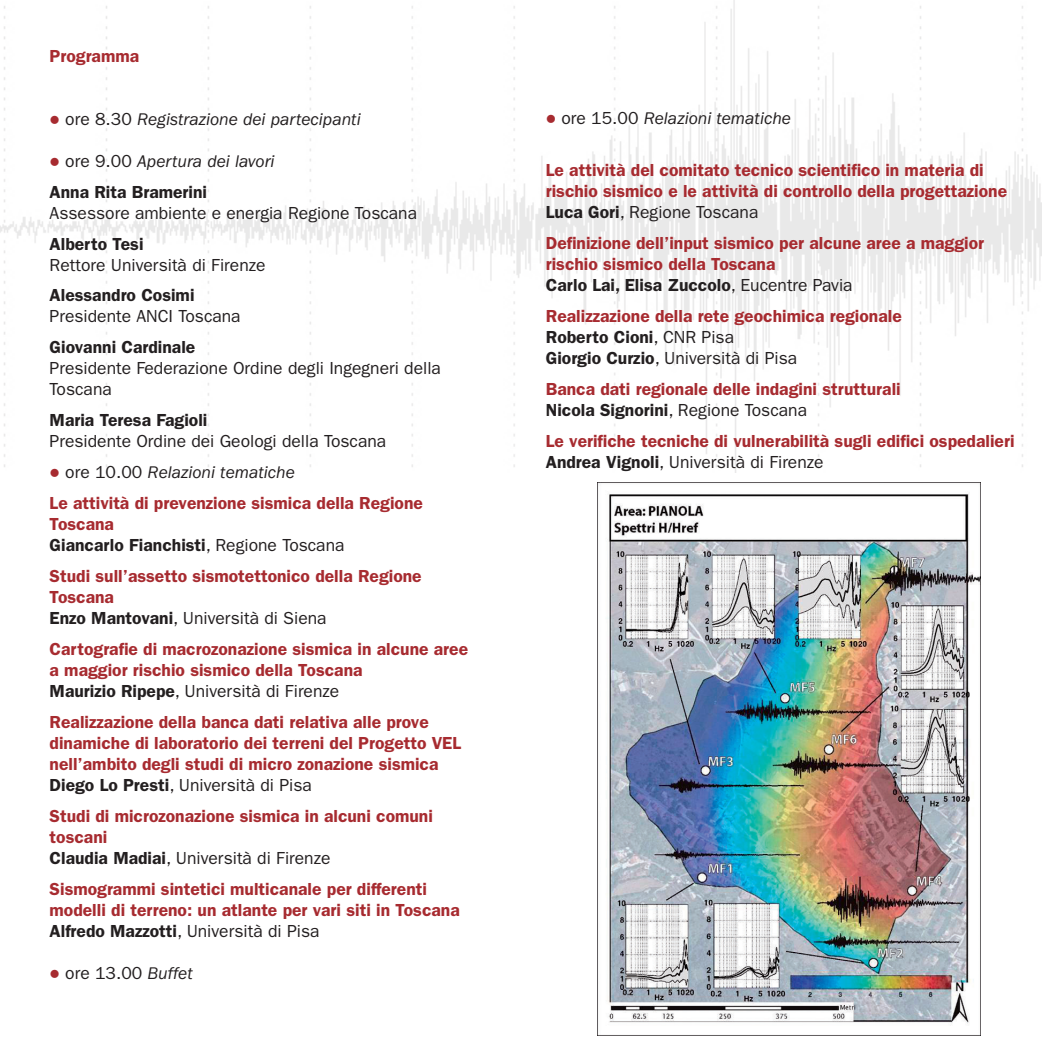
<style>
.page{position:relative;width:1042px;height:1042px;background:#fff}
.page>*{position:absolute;margin:0;border:0;box-sizing:border-box;transform-origin:0 0}
.Normale{font:600 17.5px/21px "ITC Franklin Gothic Std";color:#a72b30}
.Normale-2{font:17.5px/21px "ITC Franklin Gothic Std";color:#231f20}
.Normale-3{font:600 17.5px "ITC Franklin Gothic Std";color:#231f20}
.Normale-4{font:italic 17.5px "ITC Franklin Gothic Std";color:#231f20}
.s1{color:#a72b30}
.s2{font-style:normal}
.s3{font-weight:400}
.s4{font-weight:600}
.s5{font-style:italic}
</style>
<div class="page">
<img style="left:0;top:0;width:1042px;height:473px">
<img style="left:597px;top:482px;width:383px;height:553px">
<p class="Normale" style="left:50px;top:45px;width:91px">Programma</p>
<p class="Normale-4" style="left:50px;top:109px;width:313px"><span class="s1">●</span> <span class="s2">ore 8.30</span> Registrazione dei partecipanti</p>
<p class="Normale-4" style="left:50px;top:151px;width:226px"><span class="s1">●</span> <span class="s2">ore 9.00</span> Apertura dei lavori</p>
<p class="Normale-3" style="left:50px;top:181px;width:159px">Anna Rita Bramerini</p>
<p class="Normale-2" style="left:50px;top:202px;width:369px">Assessore ambiente e energia Regione Toscana</p>
<p class="Normale-3" style="left:50px;top:233px;width:95px">Alberto Tesi</p>
<p class="Normale-2" style="left:50px;top:254px;width:217px">Rettore Università di Firenze</p>
<p class="Normale-3" style="left:50px;top:285px;width:146px">Alessandro Cosimi</p>
<p class="Normale-2" style="left:50px;top:306px;width:193px">Presidente ANCI Toscana</p>
<p class="Normale-3" style="left:50px;top:337px;width:147px">Giovanni Cardinale</p>
<p class="Normale-2" style="left:50px;top:358px;width:393px">Presidente Federazione Ordine degli Ingegneri della<br>Toscana</p>
<p class="Normale-3" style="left:50px;top:410px;width:159px">Maria Teresa Fagioli</p>
<p class="Normale-2" style="left:50px;top:431px;width:338px">Presidente Ordine dei Geologi della Toscana</p>
<p class="Normale-4" style="left:50px;top:463px;width:247px"><span class="s1">●</span> <span class="s2">ore 10.00</span> Relazioni tematiche</p>
<p class="Normale" style="left:50px;top:493px;width:375px">Le attività di prevenzione sismica della Regione<br>Toscana</p>
<p class="Normale-3" style="left:50px;top:535px;width:296px">Giancarlo Fianchisti<span class="s3">, Regione Toscana</span></p>
<p class="Normale" style="left:50px;top:565px;width:374px">Studi sull’assetto sismotettonico della Regione<br>Toscana</p>
<p class="Normale-2" style="left:50px;top:608px;width:279px"><span class="s4">Enzo Mantovani</span>, Università di Siena</p>
<p class="Normale" style="left:50px;top:638px;width:420px">Cartografie di macrozonazione sismica in alcune aree a maggior rischio sismico della Toscana</p>
<p class="Normale-2" style="left:50px;top:681px;width:291px"><span class="s4">Maurizio Ripepe</span>, Università di Firenze</p>
<p class="Normale" style="left:50px;top:711px;width:413px">Realizzazione della banca dati relativa alle prove dinamiche di laboratorio dei terreni del Progetto VEL nell’ambito degli studi di micro zonazione sismica</p>
<p class="Normale-2" style="left:50px;top:775px;width:264px"><span class="s4">Diego Lo Presti</span>, Università di Pisa</p>
<p class="Normale" style="left:50px;top:805px;width:385px">Studi di microzonazione sismica in alcuni comuni toscani</p>
<p class="Normale-2" style="left:50px;top:847px;width:282px"><span class="s4">Claudia Madiai</span>, Università di Firenze</p>
<p class="Normale" style="left:50px;top:878px;width:412px">Sismogrammi sintetici multicanale per differenti modelli di terreno: un atlante per vari siti in Toscana</p>
<p class="Normale-2" style="left:50px;top:920px;width:271px"><span class="s4">Alfredo Mazzotti</span>, Università di Pisa</p>
<p class="Normale-2" style="left:50px;top:962px;width:145px"><span class="s1">●</span> ore 13.00 <span class="s5">Buffet</span></p>
<p class="Normale-4" style="left:546px;top:109px;width:247px"><span class="s1">●</span> <span class="s2">ore 15.00</span> Relazioni tematiche</p>
<p class="Normale" style="left:546px;top:160px;width:463px">Le attività del comitato tecnico scientifico in materia di rischio sismico e le attività di controllo della progettazione</p>
<p class="Normale-2" style="left:546px;top:202px;width:214px"><span class="s4">Luca Gori</span>, Regione Toscana</p>
<p class="Normale" style="left:546px;top:232px;width:440px">Definizione dell’input sismico per alcune aree a maggior rischio sismico della Toscana</p>
<p class="Normale-3" style="left:546px;top:275px;width:308px">Carlo Lai, Elisa Zuccolo<span class="s3">, Eucentre Pavia</span></p>
<p class="Normale" style="left:546px;top:305px;width:357px">Realizzazione della rete geochimica regionale</p>
<p class="Normale-3" style="left:546px;top:327px;width:190px">Roberto Cioni<span class="s3">, CNR Pisa</span></p>
<p class="Normale-2" style="left:546px;top:348px;width:253px"><span class="s4">Giorgio Curzio</span>, Università di Pisa</p>
<p class="Normale" style="left:546px;top:378px;width:356px">Banca dati regionale delle indagini strutturali</p>
<p class="Normale-3" style="left:546px;top:399px;width:263px">Nicola Signorini<span class="s3">, Regione Toscana</span></p>
<p class="Normale" style="left:546px;top:430px;width:470px">Le verifiche tecniche di vulnerabilità sugli edifici ospedalieri</p>
<p class="Normale-2" style="left:546px;top:451px;width:279px"><span class="s4">Andrea Vignoli</span>, Università di Firenze</p>
</div>
